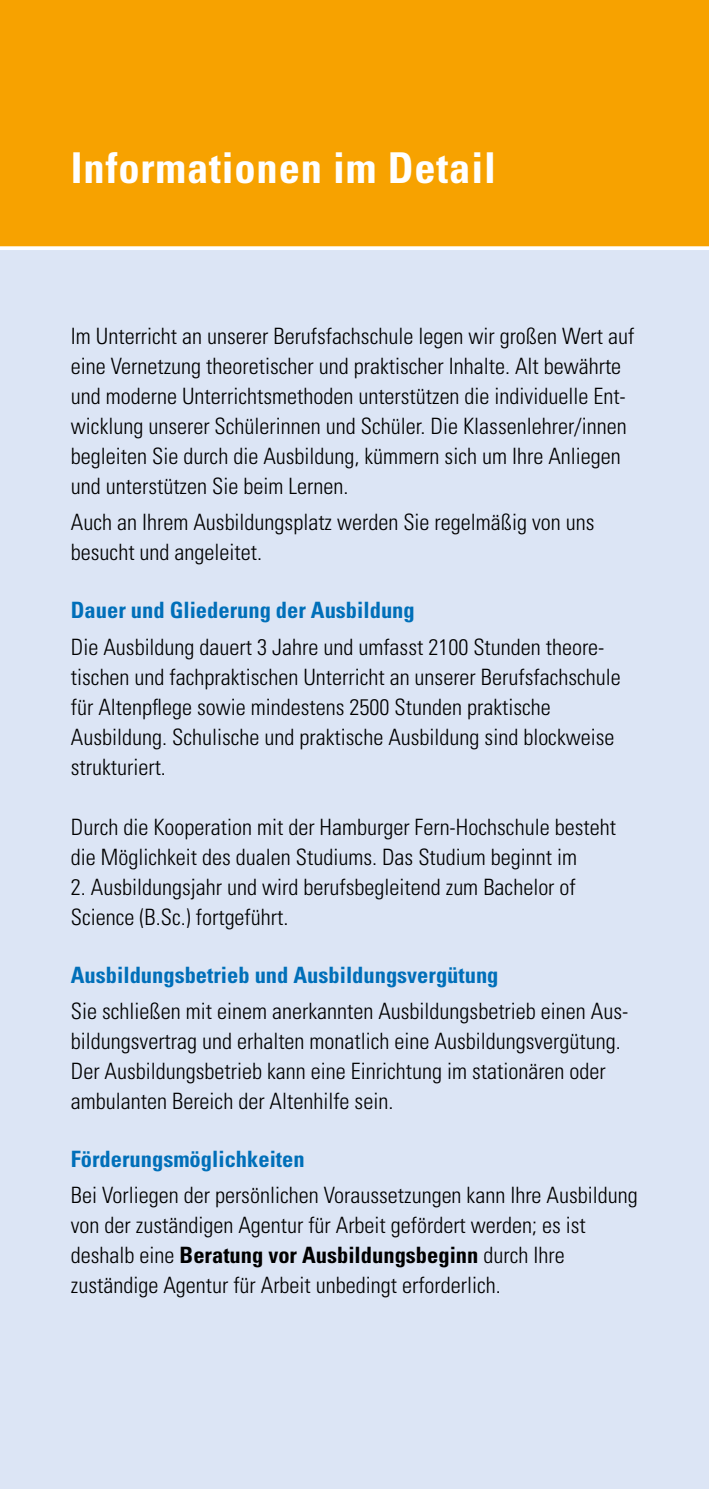
<style>
.page{position:relative;width:709px;height:1489px;background:#fff}
.page>*{position:absolute;margin:0;border:0;box-sizing:border-box;transform-origin:0 0}
.t1{font:700 condensed 42.5px "Univers";letter-spacing:.02em;color:#fff}
.t2{font:300 condensed 22.5px/30px "Univers";color:#000}
.t3{font:700 condensed 22.5px "Univers";color:#006fb9}
.s1{font-weight:700}
</style>
<div class="page">
<div style="left:0;top:0;width:709px;height:248px;background:#f7a200"></div>
<div style="left:0;top:248px;width:709px;height:1240px;background:#dce5f5"></div>
<svg style="left:0;top:246px;width:709px;height:4px;background:#fef8ec"></svg>
<h1 class="t1" style="left:71px;top:141px;width:426px">Informationen im Detail</h1>
<p class="t2" style="left:71px;top:321px;width:565px">Im Unterricht an unserer Berufsfachschule legen wir großen Wert auf eine Vernetzung theoretischer und praktischer Inhalte. Alt bewährte und moderne Unterrichtsmethoden unterstützen die individuelle Ent&shy;wicklung unserer Schülerinnen und Schüler. Die Klassenlehrer/innen begleiten Sie durch die Ausbildung, kümmern sich um Ihre Anliegen und unterstützen Sie beim Lernen.</p>
<p class="t2" style="left:71px;top:507px;width:525px">Auch an Ihrem Ausbildungsplatz werden Sie regelmäßig von uns besucht und angeleitet.</p>
<p class="t3" style="left:71px;top:596px;width:345px">Dauer und Gliederung der Ausbildung</p>
<p class="t2" style="left:71px;top:631px;width:551px">Die Ausbildung dauert 3 Jahre und umfasst 2100 Stunden theore&shy;tischen und fachpraktischen Unterricht an unserer Berufsfachschule für Altenpflege sowie mindestens 2500 Stunden praktische Ausbildung. Schulische und praktische Ausbildung sind blockweise strukturiert.</p>
<p class="t2" style="left:71px;top:811px;width:546px">Durch die Kooperation mit der Hamburger Fern-Hochschule besteht die Möglichkeit des dualen Studiums. Das Studium beginnt im</p>
<p class="t2" style="left:71px;top:871px;width:506px">2. Ausbildungsjahr und wird berufsbegleitend zum Bachelor of<br>Science (B.Sc.) fortgeführt.</p>
<p class="t3" style="left:71px;top:960px;width:429px">Ausbildungsbetrieb und Ausbildungsvergütung</p>
<p class="t2" style="left:71px;top:996px;width:557px">Sie schließen mit einem anerkannten Ausbildungsbetrieb einen Aus&shy;bildungsvertrag und erhalten monatlich eine Ausbildungsvergütung.<br>Der Ausbildungsbetrieb kann eine Einrichtung im stationären oder ambulanten Bereich der Altenhilfe sein.</p>
<p class="t3" style="left:71px;top:1145px;width:235px">Förderungsmöglichkeiten</p>
<p class="t2" style="left:71px;top:1180px;width:568px">Bei Vorliegen der persönlichen Voraussetzungen kann Ihre Ausbildung von der zuständigen Agentur für Arbeit gefördert werden; es ist deshalb eine <span class="s1">Beratung vor Ausbildungsbeginn</span> durch Ihre zuständige Agentur für Arbeit unbedingt erforderlich.</p>
</div>
